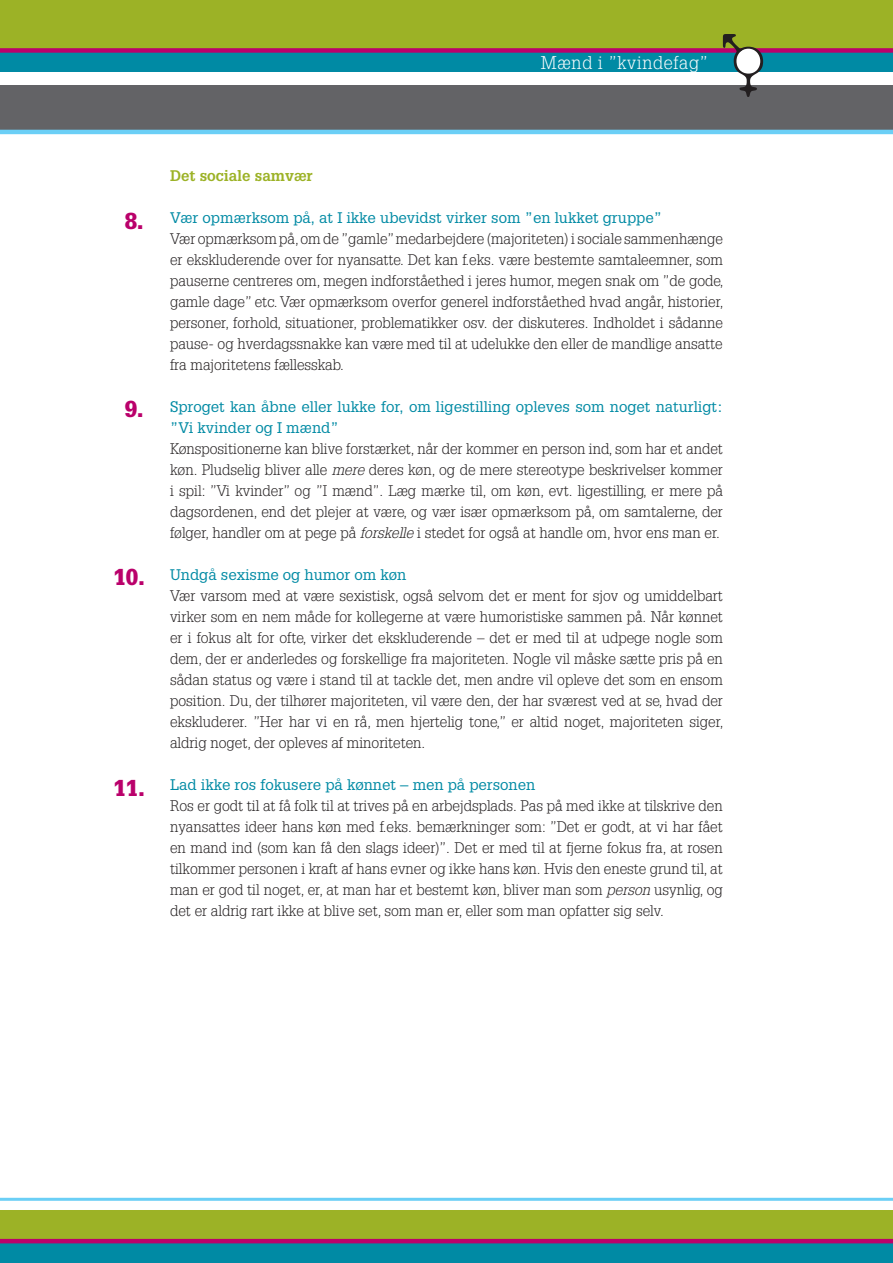
<style>
.page{position:relative;width:893px;height:1263px;background:#fff}
.page>*{position:absolute;margin:0;border:0;box-sizing:border-box;transform-origin:0 0}
.t1{font:900 22.5px "Glypha LT Std";color:#ba016b}
.t2{font:300 18px "Glypha LT Std";letter-spacing:.04em;color:#fff}
.t3{font:300 15px/21px "Glypha LT Std";color:#231f20;text-align:justify}
.t4{font:15px/21px "Glypha LT Std";color:#008aa4}
.t5{font:700 15px "Glypha LT Std";color:#9cb226}
.s1{font-style:italic}
</style>
<div class="page">
<div style="left:0;top:23px;width:893px;height:49px;background:#008aa4"></div>
<div style="left:0;top:0;width:893px;height:50px;background:#9cb226"></div>
<div style="left:0;top:85px;width:893px;height:49px;background:#636366"></div>
<div style="left:0;top:48px;width:893px;height:5px;background:#ba016b"></div>
<hr style="left:0;top:130px;width:893px;height:4px;background:#6bcff6">
<div style="left:0;top:1214px;width:893px;height:49px;background:#008aa4"></div>
<div style="left:0;top:1210px;width:893px;height:30px;background:#9cb226"></div>
<hr style="left:0;top:1239px;width:893px;height:4px;background:#ba016b">
<hr style="left:0;top:1198px;width:893px;height:3px;background:#6bcff6">
<svg style="left:723px;top:34px;width:40px;height:63px"></svg>
<p class="t2" style="left:541px;top:53px;width:168px">Mænd i ”kvindefag”</p>
<p class="t1" style="left:125px;top:207px;width:20px">8.</p>
<p class="t1" style="left:125px;top:395px;width:20px">9.</p>
<p class="t1" style="left:113px;top:563px;width:33px">10.</p>
<p class="t1" style="left:113px;top:774px;width:33px">11.</p>
<p class="t5" style="left:170px;top:166px;width:144px">Det sociale samvær</p>
<p class="t4" style="left:170px;top:207px;width:494px">Vær opmærksom på, at I ikke ubevidst virker som ”en lukket gruppe”</p>
<p class="t3" style="left:170px;top:228px;width:555px">Vær opmærksom på, om de ”gamle” medarbejdere (majoriteten) i sociale sammenhænge er ekskluderende over for nyansatte. Det kan f.eks. være bestemte samtaleemner, som pauserne centreres om, megen indforståethed i jeres humor, megen snak om ”de gode, gamle dage” etc. Vær opmærksom overfor generel indforståethed hvad angår, historier, personer, forhold, situationer, problematikker osv. der diskuteres. Indholdet i sådanne pause- og hverdagssnakke kan være med til at udelukke den eller de mandlige ansatte fra majoritetens fællesskab.</p>
<p class="t4" style="left:170px;top:396px;width:554px">Sproget kan åbne eller lukke for, om ligestilling opleves som noget naturligt: ”Vi kvinder og I mænd”</p>
<p class="t3" style="left:170px;top:438px;width:554px">Kønspositionerne kan blive forstærket, når der kommer en person ind, som har et andet køn. Pludselig bliver alle <span class="s1">mere</span> deres køn, og de mere stereotype beskrivelser kommer i spil: ”Vi kvinder” og ”I mænd”. Læg mærke til, om køn, evt. ligestilling, er mere på dagsordenen, end det plejer at være, og vær især opmærksom på, om samtalerne, der følger, handler om at pege på <span class="s1">forskelle</span> i stedet for også at handle om, hvor ens man er.</p>
<p class="t4" style="left:170px;top:564px;width:238px">Undgå sexisme og humor om køn</p>
<p class="t3" style="left:170px;top:585px;width:555px">Vær varsom med at være sexistisk, også selvom det er ment for sjov og umiddelbart virker som en nem måde for kollegerne at være humoristiske sammen på. Når kønnet er i fokus alt for ofte, virker det ekskluderende – det er med til at udpege nogle som dem, der er anderledes og forskellige fra majoriteten. Nogle vil måske sætte pris på en sådan status og være i stand til at tackle det, men andre vil opleve det som en ensom position. Du, der tilhører majoriteten, vil være den, der har sværest ved at se, hvad der ekskluderer. ”Her har vi en rå, men hjertelig tone,” er altid noget, majoriteten siger, aldrig noget, der opleves af minoriteten.</p>
<p class="t4" style="left:170px;top:774px;width:367px">Lad ikke ros fokusere på kønnet – men på personen</p>
<p class="t3" style="left:170px;top:795px;width:554px">Ros er godt til at få folk til at trives på en arbejdsplads. Pas på med ikke at tilskrive den nyansattes ideer hans køn med f.eks. bemærkninger som: ”Det er godt, at vi har fået en mand ind (som kan få den slags ideer)”. Det er med til at fjerne fokus fra, at rosen tilkommer personen i kraft af hans evner og ikke hans køn. Hvis den eneste grund til, at man er god til noget, er, at man har et bestemt køn, bliver man som <span class="s1">person</span> usynlig, og det er aldrig rart ikke at blive set, som man er, eller som man opfatter sig selv.</p>
</div>
